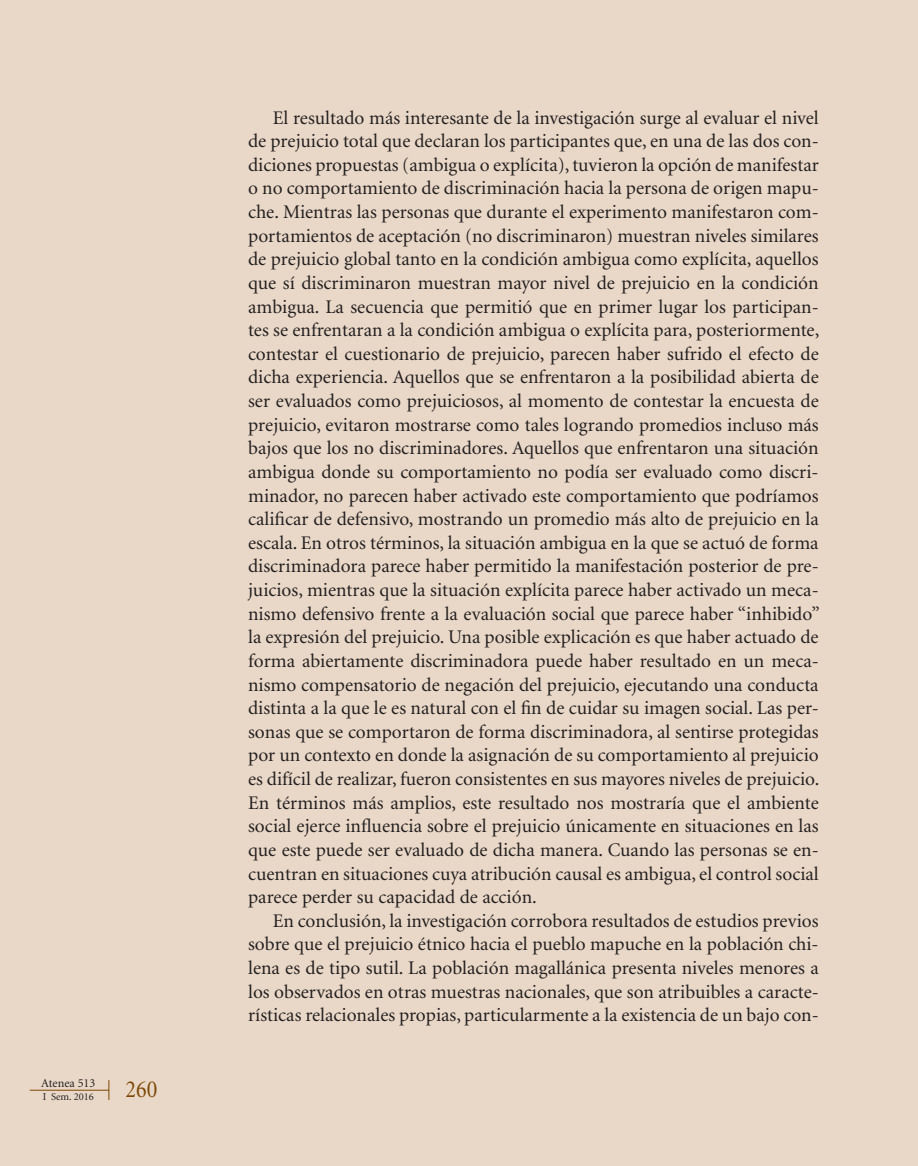
<style>
.page{position:relative;width:918px;height:1166px;background:#e9d8c7}
.page>*{position:absolute;margin:0;border:0;box-sizing:border-box;transform-origin:0 0}
.t1{font:24.5px "Minion";color:#7d4704;scale:.9 1}
.t2{font:19.25px/23.6px "Minion";color:#231f20;text-align:justify}
.t3{font:12.25px "Minion";color:#231f20}
.t4{font:10.5px "Minion";color:#231f20}
</style>
<div class="page">
<hr style="left:30px;top:1090px;width:79px;height:1px;background:#7d4704">
<svg style="left:109px;top:1080px;width:1px;height:20px"></svg>
<p class="t3" style="left:41px;top:1077px;width:56px">Atenea 513</p>
<p class="t4" style="left:43px;top:1091px;width:53px">I Sem. 2016</p>
<p class="t1" style="left:126px;top:1077px;width:37px">260</p>
<p class="t2" style="left:248px;top:106px;width:573px;text-indent:25px">El resultado más interesante de la investigación surge al evaluar el nivel de prejuicio total que declaran los participantes que, en una de las dos con&shy;diciones propuestas (ambigua o explícita), tuvieron la opción de manifestar o no comportamiento de discriminación hacia la persona de origen mapu&shy;che. Mientras las personas que durante el experimento manifestaron com&shy;portamientos de aceptación (no discriminaron) muestran niveles similares de prejuicio global tanto en la condición ambigua como explícita, aquellos que sí discriminaron muestran mayor nivel de prejuicio en la condición ambigua. La secuencia que permitió que en primer lugar los participan&shy;tes se enfrentaran a la condición ambigua o explícita para, posteriormente, contestar el cuestionario de prejuicio, parecen haber sufrido el efecto de dicha experiencia. Aquellos que se enfrentaron a la posibilidad abierta de ser evaluados como prejuiciosos, al momento de contestar la encuesta de prejuicio, evitaron mostrarse como tales logrando promedios incluso más bajos que los no discriminadores. Aquellos que enfrentaron una situación ambigua donde su comportamiento no podía ser evaluado como discri&shy;minador, no parecen haber activado este comportamiento que podríamos calificar de defensivo, mostrando un promedio más alto de prejuicio en la escala. En otros términos, la situación ambigua en la que se actuó de forma discriminadora parece haber permitido la manifestación posterior de pre&shy;juicios, mientras que la situación explícita parece haber activado un meca&shy;nismo defensivo frente a la evaluación social que parece haber “inhibido” la expresión del prejuicio. Una posible explicación es que haber actuado de forma abiertamente discriminadora puede haber resultado en un meca&shy;nismo compensatorio de negación del prejuicio, ejecutando una conducta distinta a la que le es natural con el fin de cuidar su imagen social. Las per&shy;sonas que se comportaron de forma discriminadora, al sentirse protegidas por un contexto en donde la asignación de su comportamiento al prejuicio es difícil de realizar, fueron consistentes en sus mayores niveles de prejuicio.<br>En términos más amplios, este resultado nos mostraría que el ambiente social ejerce influencia sobre el prejuicio únicamente en situaciones en las que este puede ser evaluado de dicha manera. Cuando las personas se en&shy;cuentran en situaciones cuya atribución causal es ambigua, el control social parece perder su capacidad de acción.</p>
<p class="t2" style="left:248px;top:909px;width:572px;text-indent:25px">En conclusión, la investigación corrobora resultados de estudios previos sobre que el prejuicio étnico hacia el pueblo mapuche en la población chi&shy;lena es de tipo sutil. La población magallánica presenta niveles menores a los observados en otras muestras nacionales, que son atribuibles a caracte&shy;rísticas relacionales propias, particularmente a la existencia de un bajo con-</p>
</div>
